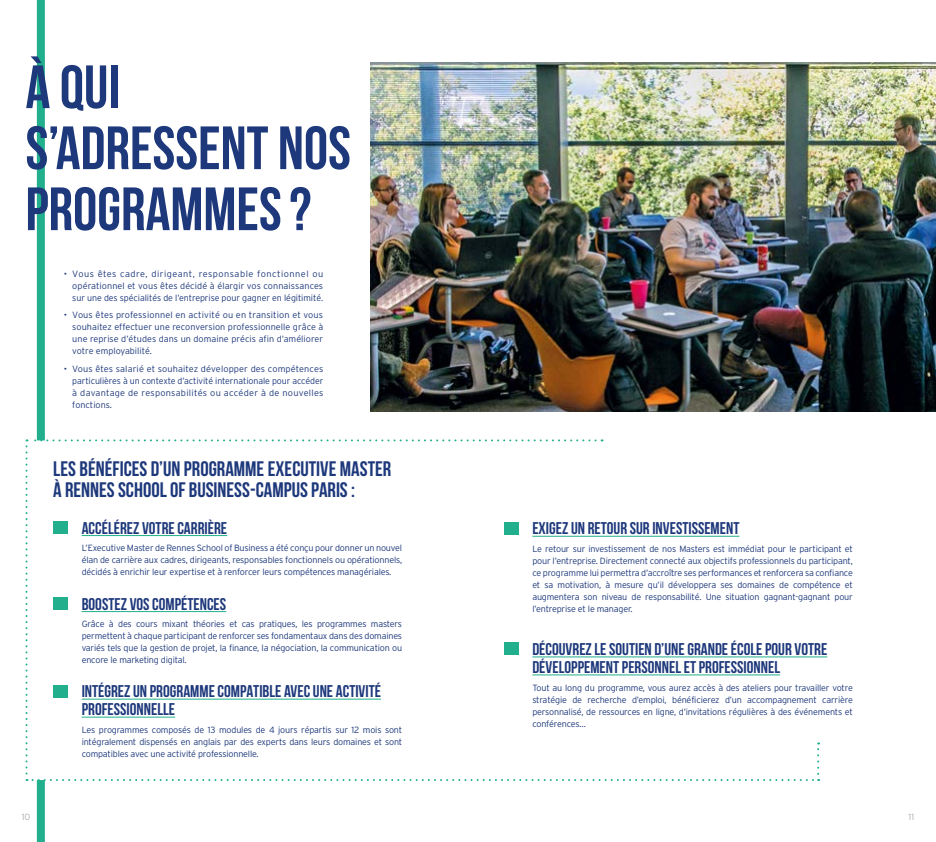
<style>
.page{position:relative;width:936px;height:842px;background:#fff}
.page>*{position:absolute;margin:0;border:0;box-sizing:border-box;transform-origin:0 0}
.t1{font:700 61px/61px "Bebas Neue";color:#1d387b}
.t2{font:700 21px/21px "Bebas Neue";color:#1d387b}
.t3{font:700 17px/18px "Bebas Neue";color:#1d387b}
.t4{font:300 9px/12px "Interstate";letter-spacing:-.02em;color:#1d387b;text-align:justify}
.t5{font:300 9px "Interstate";color:#abacac}
</style>
<div class="page">
<img style="left:370px;top:62px;width:565px;height:349px">
<div style="left:37px;top:0;width:8px;height:842px;background:#21af8d"></div>
<svg style="left:26px;top:439px;width:793px;height:342px"></svg>
<hr style="left:82px;top:535px;width:145px;height:1px;background:#21af8d">
<div style="left:53px;top:521px;width:15px;height:13px;background:#21af8d"></div>
<hr style="left:82px;top:611px;width:144px;height:1px;background:#21af8d">
<div style="left:53px;top:597px;width:15px;height:13px;background:#21af8d"></div>
<hr style="left:82px;top:699px;width:299px;height:1px;background:#21af8d">
<hr style="left:82px;top:717px;width:93px;height:1px;background:#21af8d">
<div style="left:53px;top:685px;width:15px;height:12px;background:#21af8d"></div>
<hr style="left:532px;top:536px;width:207px;height:1px;background:#21af8d">
<div style="left:504px;top:522px;width:15px;height:12px;background:#21af8d"></div>
<hr style="left:532px;top:656px;width:295px;height:1px;background:#21af8d">
<hr style="left:532px;top:674px;width:248px;height:1px;background:#21af8d">
<div style="left:504px;top:643px;width:15px;height:12px;background:#21af8d"></div>
<h1 class="t1" style="left:26px;top:56px;width:327px">À QUI<br>S’ADRESSENT NOS<br>PROGRAMMES?</h1>
<p class="t4" style="left:72px;top:267px;width:252px;text-indent:-9px">• Vous êtes cadre, dirigeant, responsable fonctionnel ou opérationnel et vous êtes décidé à élargir vos connaissances sur une des spécialités de l’entreprise pour gagner en légitimité.</p>
<p class="t4" style="left:72px;top:309px;width:252px;text-indent:-9px">• Vous êtes professionnel en activité ou en transition et vous souhaitez effectuer une reconversion professionnelle grâce à une reprise d’études dans un domaine précis afin d’améliorer votre employabilité.</p>
<p class="t4" style="left:72px;top:363px;width:252px;text-indent:-9px">• Vous êtes salarié et souhaitez développer des compétences particulières à un contexte d’activité internationale pour accéder à davantage de responsabilités ou accéder à de nouvelles fonctions.</p>
<h2 class="t2" style="left:53px;top:458px;width:339px">LES BÉNÉFICES D’UN PROGRAMME EXECUTIVE MASTER<br>À RENNES SCHOOL OF BUSINESS-CAMPUS PARIS:</h2>
<h3 class="t3" style="left:82px;top:519px;width:147px">ACCÉLÉREZ VOTRE CARRIÈRE</h3>
<p class="t4" style="left:82px;top:542px;width:322px">L’Executive Master de Rennes School of Business a été conçu pour donner un nouvel élan de carrière aux cadres, dirigeants, responsables fonctionnels ou opérationnels, décidés à enrichir leur expertise et à renforcer leurs compétences managériales.</p>
<h3 class="t3" style="left:82px;top:595px;width:146px">BOOSTEZ VOS COMPÉTENCES</h3>
<p class="t4" style="left:82px;top:618px;width:322px">Grâce à des cours mixant théories et cas pratiques, les programmes masters permettent à chaque participant de renforcer ses fondamentaux dans des domaines variés tels que la gestion de projet, la finance, la négociation, la communication ou encore le marketing digital.</p>
<h3 class="t3" style="left:82px;top:682px;width:301px">INTÉGREZ UN PROGRAMME COMPATIBLE AVEC UNE ACTIVITÉ<br>PROFESSIONNELLE</h3>
<p class="t4" style="left:82px;top:724px;width:322px">Les programmes composés de 13 modules de 4 jours répartis sur 12 mois sont intégralement dispensés en anglais par des experts dans leurs domaines et sont compatibles avec une activité professionnelle.</p>
<h3 class="t3" style="left:532px;top:519px;width:208px">EXIGEZ UN RETOUR SUR INVESTISSEMENT</h3>
<p class="t4" style="left:532px;top:543px;width:322px">Le retour sur investissement de nos Masters est immédiat pour le participant et pour l’entreprise. Directement connecté aux objectifs professionnels du participant, ce programme lui permettra d’accroître ses performances et renforcera sa confiance et sa motivation, à mesure qu’il développera ses domaines de compétence et augmentera son niveau de responsabilité. Une situation gagnant-gagnant pour l’entreprise et le manager.</p>
<h3 class="t3" style="left:532px;top:640px;width:296px">DÉCOUVREZ LE SOUTIEN D’UNE GRANDE ÉCOLE POUR VOTRE<br>DÉVELOPPEMENT PERSONNEL ET PROFESSIONNEL</h3>
<p class="t4" style="left:532px;top:681px;width:322px">Tout au long du programme, vous aurez accès à des ateliers pour travailler votre stratégie de recherche d’emploi, bénéficierez d’un accompagnement carrière personnalisé, de ressources en ligne, d’invitations régulières à des événements et conférences…</p>
<p class="t5" style="left:22px;top:812px;width:10px">10</p>
<p class="t5" style="left:908px;top:812px;width:7px">11</p>
</div>
